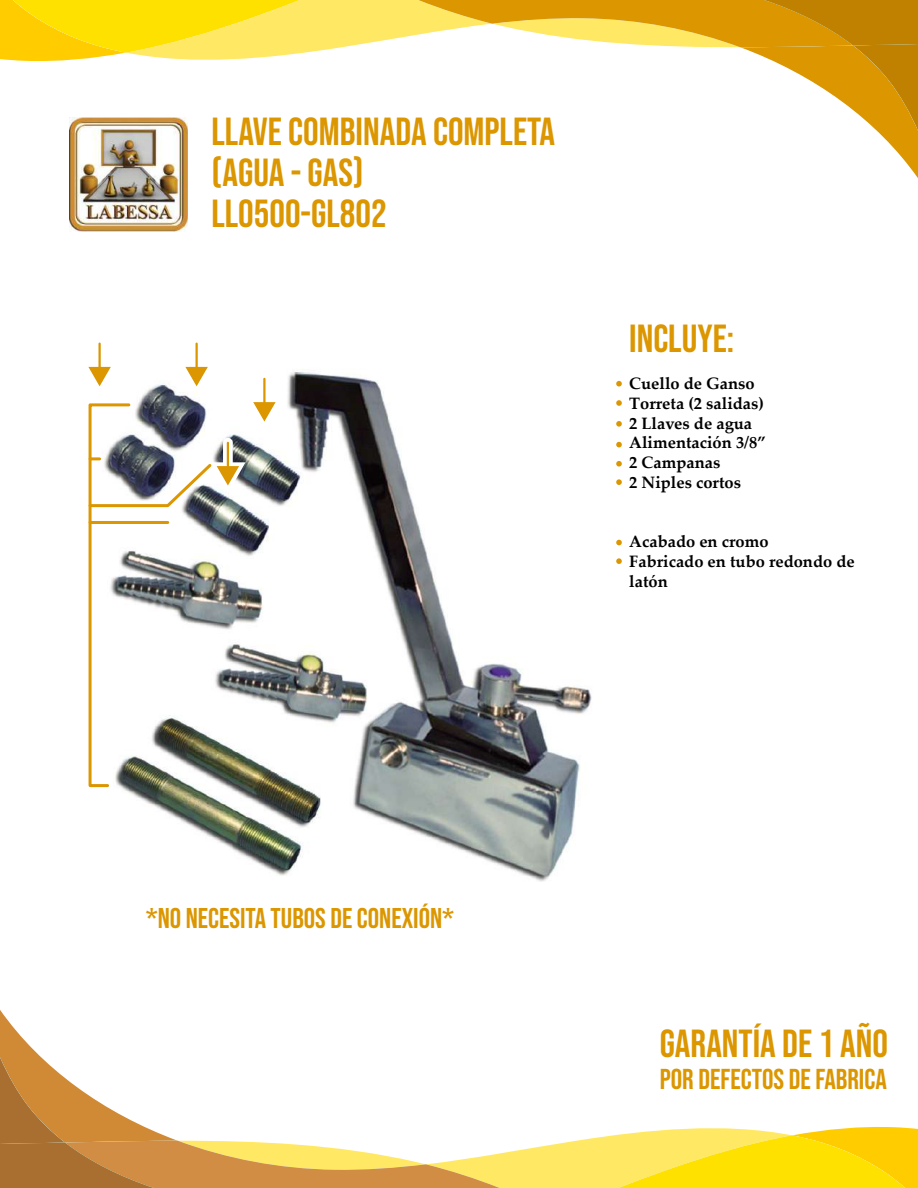
<style>
.page{position:relative;width:918px;height:1188px;background:#fff}
.page>*{position:absolute;margin:0;border:0;box-sizing:border-box;transform-origin:0 0}
.t1{font:39px/40.8px "Bebas Neue";color:#db9600}
.t2{font:28.65px "Bebas Neue";color:#db9600}
.t3{font:28.5px "Bebas Neue";color:#db9600}
.t4{font:700 16.5px/19.8px "Palatino Linotype";color:#000}
</style>
<div class="page">
<svg style="left:0;top:1010px;width:918px;height:178px"></svg>
<svg style="left:0;top:0;width:918px;height:178px"></svg>
<svg style="left:65px;top:115px;width:128px;height:120px"></svg>
<img style="left:70px;top:118px;width:118px;height:114px">
<img style="left:90px;top:357px;width:502px;height:525px">
<hr style="left:98px;top:344px;width:3px;height:26px;background:#db9600">
<svg style="left:88px;top:367px;width:23px;height:19px"></svg>
<hr style="left:196px;top:344px;width:2px;height:26px;background:#db9600">
<svg style="left:185px;top:367px;width:23px;height:19px"></svg>
<hr style="left:263px;top:379px;width:3px;height:26px;background:#db9600">
<svg style="left:616px;top:381px;width:6px;height:6px"></svg>
<svg style="left:616px;top:400px;width:6px;height:6px"></svg>
<svg style="left:616px;top:421px;width:6px;height:6px"></svg>
<svg style="left:616px;top:442px;width:6px;height:5px"></svg>
<svg style="left:616px;top:461px;width:6px;height:6px"></svg>
<svg style="left:616px;top:479px;width:6px;height:6px"></svg>
<svg style="left:616px;top:540px;width:6px;height:5px"></svg>
<svg style="left:616px;top:558px;width:6px;height:6px"></svg>
<img style="left:88px;top:402px;width:188px;height:387px">
<h1 class="t1" style="left:211px;top:111px;width:345px">LLAVE COMBINADA COMPLETA (AGUA - GAS)<br>LL0500-GL802</h1>
<h1 class="t1" style="left:629px;top:318px;width:107px">INCLUYE:</h1>
<p class="t4" style="left:629px;top:373px;width:138px">Cuello de Ganso<br>Torreta (2 salidas)<br>2 Llaves de agua<br>Alimentación 3/8”<br>2 Campanas<br>2 Niples cortos</p>
<p class="t4" style="left:629px;top:531px;width:227px">Acabado en cromo<br>Fabricado en tubo redondo de latón</p>
<h3 class="t3" style="left:146px;top:902px;width:310px">*NO NECESITA TUBOS DE CONEXIÓN*</h3>
<h1 class="t1" style="left:660px;top:1023px;width:230px">GARANTÍA DE 1 AÑO</h1>
<h2 class="t2" style="left:660px;top:1063px;width:229px">POR DEFECTOS DE FABRICA</h2>
</div>
